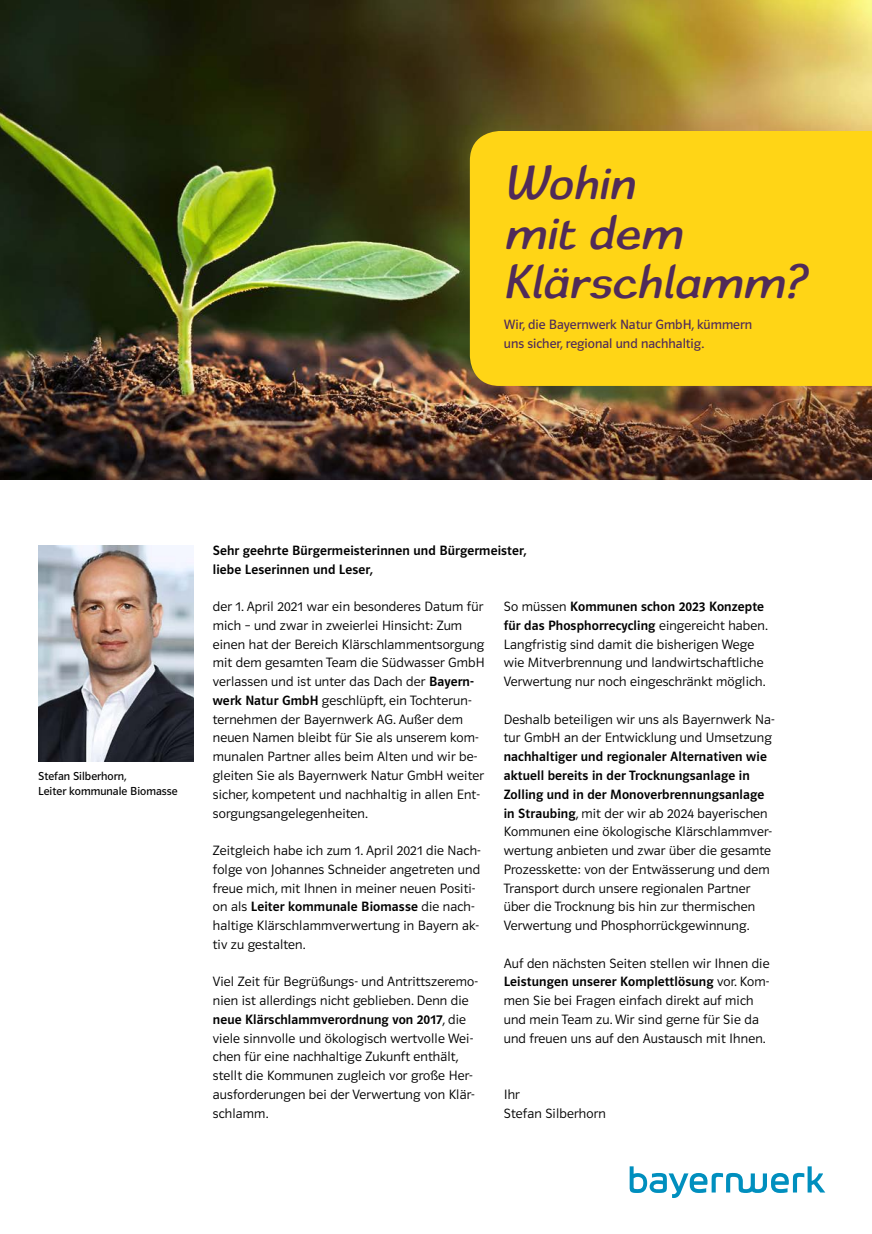
<style>
.page{position:relative;width:872px;height:1234px;background:#fff}
.page>*{position:absolute;margin:0;border:0;box-sizing:border-box;transform-origin:0 0}
.t1{font:45px/49.5px "E.ON";color:#502b59}
.t2{font:13.95px/18.8px "Polo 11 Leicht";letter-spacing:.01em;color:#000}
.t3{font:13.95px/18.8px "Polo 11 Krftg";letter-spacing:.01em;color:#000}
.t4{font:13.95px/18.8px "Polo 11 Buch";color:#502b59}
.t5{font:12px/15px "Polo 11 Buch";color:#000}
.s1{font-family:"Polo 11 Krftg"}
.s2{font-family:"Polo 11 Leicht"}
</style>
<div class="page">
<img style="left:0;top:0;width:872px;height:479px">
<div style="left:470px;top:131px;width:402px;height:255px;background:#ffd516"></div>
<svg style="left:629px;top:1166px;width:196px;height:31px"></svg>
<img style="left:38px;top:545px;width:156px;height:216px">
<h1 class="t1" style="left:504px;top:160px;width:305px">Wohin<br>mit dem<br>Klärschlamm?</h1>
<p class="t4" style="left:504px;top:315px;width:250px">Wir, die Bayernwerk Natur GmbH, kümmern uns sicher, regional und nachhaltig.</p>
<p class="t5" style="left:38px;top:768px;width:141px">Stefan Silberhorn,<br>Leiter kommunale Biomasse</p>
<p class="t3" style="left:213px;top:541px;width:315px">Sehr geehrte Bürgermeisterinnen und Bürgermeister, liebe Leserinnen und Leser,</p>
<p class="t2" style="left:213px;top:597px;width:273px">der 1. April 2021 war ein besonderes Datum für mich – und zwar in zweierlei Hinsicht: Zum einen hat der Bereich Klärschlammentsorgung mit dem gesamten Team die Südwasser GmbH verlassen und ist unter das Dach der <span class="s1">Bayern&shy;werk Natur GmbH</span> geschlüpft, ein Tochterun&shy;ternehmen der Bayernwerk AG. Außer dem neuen Namen bleibt für Sie als unserem kom&shy;munalen Partner alles beim Alten und wir be&shy;gleiten Sie als Bayernwerk Natur GmbH weiter sicher, kompetent und nachhaltig in allen Ent&shy;sorgungsangelegenheiten.</p>
<p class="t2" style="left:213px;top:840px;width:269px;text-align:justify">Zeitgleich habe ich zum 1. April 2021 die Nach&shy;folge von Johannes Schneider angetreten und freue mich, mit Ihnen in meiner neuen Positi-</p>
<p class="t3" style="left:213px;top:897px;width:263px"><span class="s2">on als</span> Leiter kommunale Biomasse <span class="s2">die nach-</span></p>
<p class="t2" style="left:213px;top:915px;width:268px">haltige Klärschlammverwertung in Bayern ak&shy;tiv zu gestalten.</p>
<p class="t2" style="left:213px;top:972px;width:267px">Viel Zeit für Begrüßungs- und Antrittszeremo&shy;nien ist allerdings nicht geblieben. Denn die</p>
<p class="t3" style="left:213px;top:1009px;width:255px">neue Klärschlammverordnung von 2017<span class="s2">, die</span></p>
<p class="t2" style="left:213px;top:1028px;width:263px">viele sinnvolle und ökologisch wertvolle Wei&shy;chen für eine nachhaltige Zukunft enthält, stellt die Kommunen zugleich vor große Her&shy;ausforderungen bei der Verwertung von Klär&shy;schlamm.</p>
<p class="t3" style="left:504px;top:597px;width:265px"><span class="s2">So müssen</span> Kommunen schon 2023 Konzepte für das Phosphorrecycling <span class="s2">eingereicht haben.</span></p>
<p class="t2" style="left:504px;top:634px;width:263px">Langfristig sind damit die bisherigen Wege wie Mitverbrennung und landwirtschaftliche<br>Verwertung nur noch eingeschränkt möglich.</p>
<p class="t2" style="left:504px;top:709px;width:272px">Deshalb beteiligen wir uns als Bayernwerk Na&shy;tur GmbH an der Entwicklung und Umsetzung</p>
<p class="t3" style="left:504px;top:747px;width:265px">nachhaltiger und regionaler Alternativen wie aktuell bereits in der Trocknungsanlage in<br>Zolling und in der Monoverbrennungsanlage</p>
<p class="t2" style="left:504px;top:803px;width:270px"><span class="s1">in Straubing</span>, mit der wir ab 2024 bayerischen Kommunen eine ökologische Klärschlammver&shy;wertung anbieten und zwar über die gesamte Prozesskette: von der Entwässerung und dem Transport durch unsere regionalen Partner über die Trocknung bis hin zur thermischen Verwertung und Phosphorrückgewinnung.</p>
<p class="t2" style="left:504px;top:953px;width:267px">Auf den nächsten Seiten stellen wir Ihnen die</p>
<p class="t3" style="left:504px;top:972px;width:267px">Leistungen unserer Komplettlösung <span class="s2">vor. Kom-</span></p>
<p class="t2" style="left:504px;top:990px;width:263px">men Sie bei Fragen einfach direkt auf mich und mein Team zu. Wir sind gerne für Sie da und freuen uns auf den Austausch mit Ihnen.</p>
<p class="t2" style="left:504px;top:1084px;width:104px">Ihr<br>Stefan Silberhorn</p>
</div>
